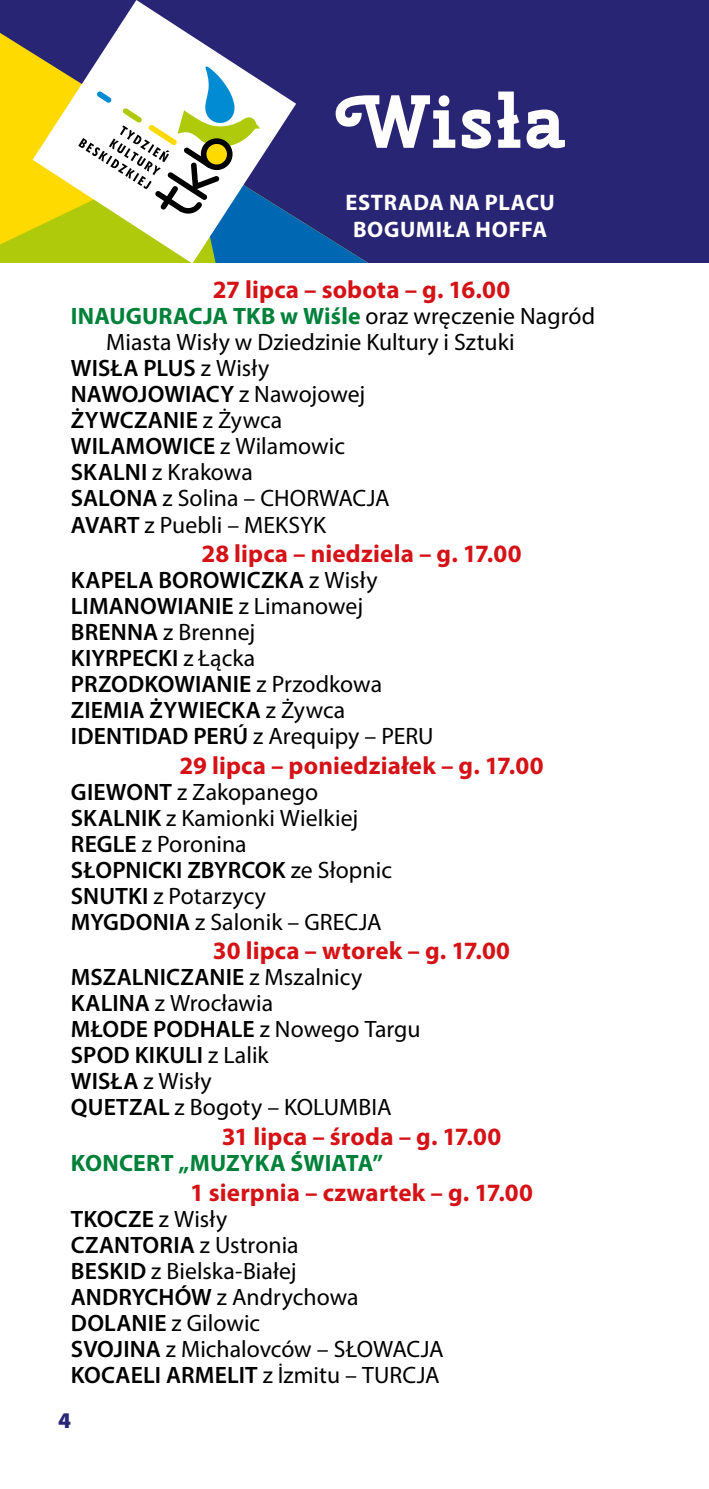
<style>
.page{position:relative;width:709px;height:1489px;background:#fff}
.page>*{position:absolute;margin:0;border:0;box-sizing:border-box;transform-origin:0 0}
.t1{font:700 75px "Cherry Swash";letter-spacing:.02em;color:#fff}
.t2{font:700 25px "Myriad Pro";letter-spacing:.005em;color:#d51317}
.t3{font:23.75px/26px "Myriad Pro";letter-spacing:.005em;color:#000}
.t4{font:600 23.75px/26px "Myriad Pro";letter-spacing:.005em;color:#000}
.t5{font:700 23.75px "Myriad Pro";letter-spacing:.005em;color:#00813a}
.t6{font:700 22.5px/27px "Myriad Pro";letter-spacing:.025em;color:#fff;text-align:center}
.t7{font:900 22.5px "Myriad Pro";color:#282574}
.s1{font-weight:400;color:#000}
.s2{font-weight:400}
.s3{font-weight:600}
</style>
<div class="page">
<div style="left:0;top:0;width:709px;height:263px;background:#282574"></div>
<svg style="left:0;top:33px;width:33px;height:119px;background:#ecca09"></svg>
<svg style="left:296px;top:218px;width:72px;height:45px"></svg>
<svg style="left:0;top:152px;width:33px;height:111px;background:#ebd602"></svg>
<svg style="left:33px;top:0;width:263px;height:263px"></svg>
<svg style="left:78px;top:66px;width:182px;height:148px;background:#ced7cc"></svg>
<h1 class="t1" style="left:339px;top:71px;width:228px">Wisła</h1>
<p class="t6" style="left:345px;top:188px;width:211px">ESTRADA NA PLACU<br>BOGUMIŁA HOFFA</p>
<p class="t2" style="left:213px;top:273px;width:299px">27 lipca – sobota – g. 16.00</p>
<p class="t5" style="left:71px;top:301px;width:526px">INAUGURACJA TKB w Wiśle <span class="s1">oraz wręczenie Nagród</span></p>
<p class="t3" style="left:106px;top:329px;width:410px">Miasta Wisły w Dziedzinie Kultury i Sztuki</p>
<p class="t4" style="left:71px;top:355px;width:200px">WISŁA PLUS <span class="s2">z Wisły</span></p>
<p class="t4" style="left:71px;top:381px;width:296px">NAWOJOWIACY <span class="s2">z Nawojowej</span></p>
<p class="t4" style="left:71px;top:407px;width:213px">ŻYWCZANIE <span class="s2">z Żywca</span></p>
<p class="t4" style="left:71px;top:433px;width:276px">WILAMOWICE <span class="s2">z Wilamowic</span></p>
<p class="t3" style="left:71px;top:459px;width:183px"><span class="s3">SKALNI</span> z Krakowa</p>
<p class="t3" style="left:71px;top:485px;width:320px"><span class="s3">SALONA</span> z Solina – CHORWACJA</p>
<p class="t3" style="left:71px;top:511px;width:257px"><span class="s3">AVART</span> z Puebli – MEKSYK</p>
<p class="t2" style="left:201px;top:537px;width:322px">28 lipca – niedziela – g. 17.00</p>
<p class="t4" style="left:71px;top:566px;width:364px">KAPELA BOROWICZKA <span class="s2">z Wisły<br></span>LIMANOWIANIE <span class="s2">z Limanowej<br></span>BRENNA <span class="s2">z Brennej<br></span>KIYRPECKI <span class="s2">z Łącka<br></span>PRZODKOWIANIE <span class="s2">z Przodkowa<br></span>ZIEMIA ŻYWIECKA <span class="s2">z Żywca<br></span>IDENTIDAD PERÚ <span class="s2">z Arequipy – PERU</span></p>
<p class="t2" style="left:179px;top:749px;width:366px">29 lipca – poniedziałek – g. 17.00</p>
<p class="t3" style="left:71px;top:778px;width:322px"><span class="s3">GIEWONT</span> z Zakopanego<br><span class="s3">SKALNIK</span> z Kamionki Wielkiej<br><span class="s3">REGLE</span> z Poronina<br><span class="s3">SŁOPNICKI ZBYRCOK</span> ze Słopnic<br><span class="s3">SNUTKI</span> z Potarzycy<br><span class="s3">MYGDONIA</span> z Salonik – GRECJA</p>
<p class="t2" style="left:213px;top:934px;width:299px">30 lipca – wtorek – g. 17.00</p>
<p class="t3" style="left:71px;top:963px;width:351px"><span class="s3">MSZALNICZANIE</span> z Mszalnicy<br><span class="s3">KALINA</span> z Wrocławia<br><span class="s3">MŁODE PODHALE</span> z Nowego Targu<br><span class="s3">SPOD KIKULI</span> z Lalik<br><span class="s3">WISŁA</span> z Wisły<br><span class="s3">QUETZAL</span> z Bogoty – KOLUMBIA</p>
<p class="t2" style="left:222px;top:1120px;width:281px">31 lipca – środa – g. 17.00</p>
<p class="t5" style="left:71px;top:1147px;width:314px">KONCERT „MUZYKA ŚWIATA”</p>
<p class="t2" style="left:190px;top:1175px;width:344px">1 sierpnia – czwartek – g. 17.00</p>
<p class="t3" style="left:71px;top:1205px;width:374px"><span class="s3">TKOCZE</span> z Wisły<br><span class="s3">CZANTORIA</span> z Ustronia<br><span class="s3">BESKID</span> z Bielska-Białej<br><span class="s3">ANDRYCHÓW</span> z Andrychowa<br><span class="s3">DOLANIE</span> z Gilowic<br><span class="s3">SVOJINA</span> z Michalovców – SŁOWACJA<br><span class="s3">KOCAELI ARMELIT</span> z İzmitu – TURCJA</p>
<p class="t7" style="left:58px;top:1405px;width:14px">4</p>
</div>
